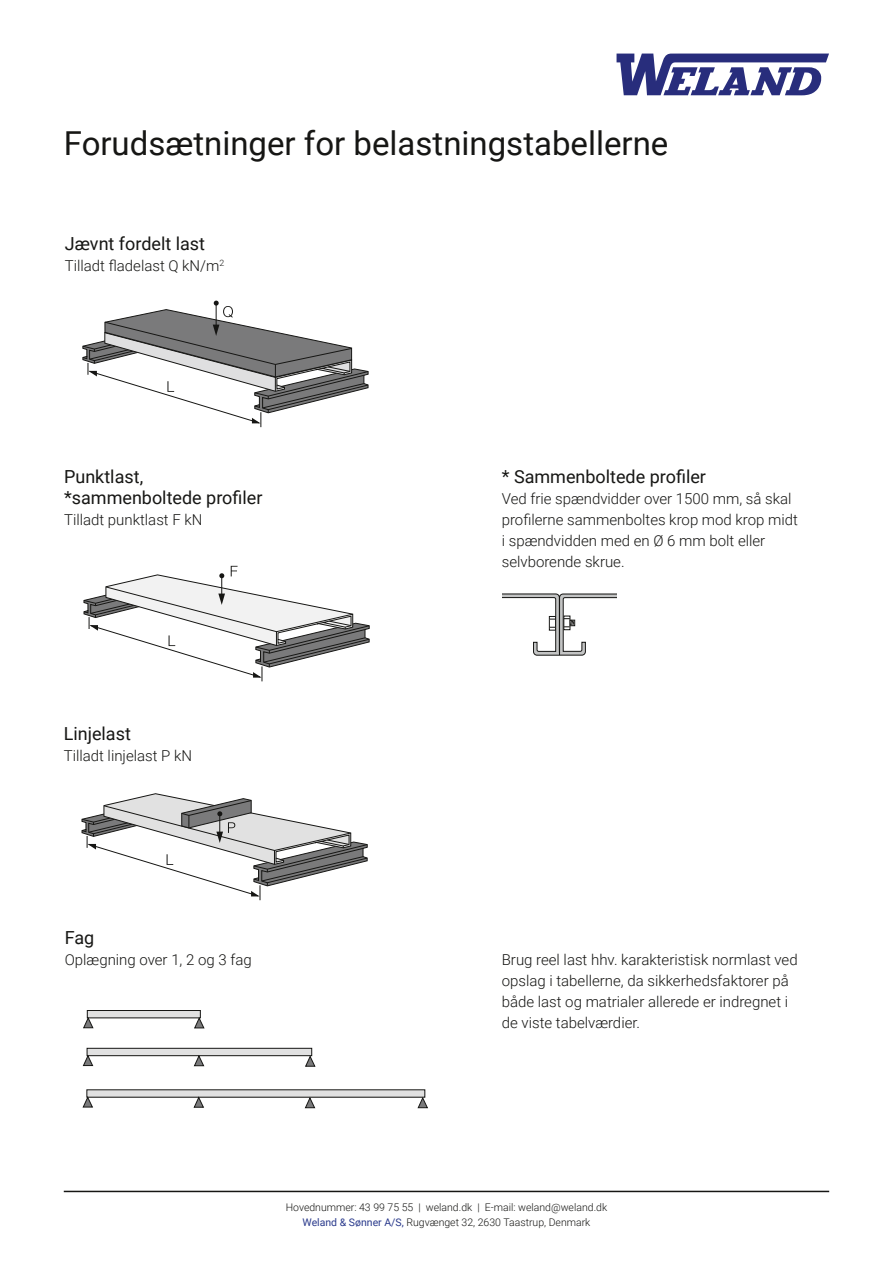
<style>
.page{position:relative;width:893px;height:1263px;background:#fff}
.page>*{position:absolute;margin:0;border:0;box-sizing:border-box;transform-origin:0 0}
.t1{font:33px "Roboto";color:#161614}
.t2{font:18px/21px "Roboto";color:#161614}
.t3{font:300 15px/21px "Roboto";color:#161614}
.t4{font:300 10.5px/15px "Roboto";color:#161614;text-align:center}
.s1{font-weight:400;color:#2a3a8c}
</style>
<div class="page">
<div style="left:87px;top:1010px;width:113px;height:8px;background:#e1e1e1"></div>
<div style="left:87px;top:1010px;width:114px;height:8px;border:1px solid #161614"></div>
<svg style="left:83px;top:1017px;width:10px;height:11px"></svg>
<svg style="left:194px;top:1017px;width:10px;height:11px"></svg>
<div style="left:87px;top:1048px;width:225px;height:8px;background:#e1e1e1"></div>
<div style="left:87px;top:1048px;width:225px;height:8px;border:1px solid #161614"></div>
<svg style="left:83px;top:1055px;width:10px;height:11px"></svg>
<svg style="left:194px;top:1055px;width:10px;height:11px"></svg>
<svg style="left:305px;top:1055px;width:10px;height:12px"></svg>
<div style="left:87px;top:1090px;width:338px;height:7px;background:#e1e1e1"></div>
<svg style="left:83px;top:1096px;width:10px;height:11px"></svg>
<svg style="left:194px;top:1096px;width:10px;height:12px"></svg>
<svg style="left:305px;top:1097px;width:10px;height:11px"></svg>
<svg style="left:418px;top:1097px;width:10px;height:11px"></svg>
<svg style="left:81px;top:793px;width:287px;height:107px"></svg>
<svg style="left:83px;top:566px;width:287px;height:115px"></svg>
<svg style="left:82px;top:301px;width:287px;height:126px"></svg>
<svg style="left:502px;top:593px;width:114px;height:63px"></svg>
<svg style="left:616px;top:54px;width:213px;height:41px"></svg>
<hr style="left:64px;top:1191px;width:765px;height:1px;background:#161614">
<h1 class="t1" style="left:64px;top:120px;width:606px">Forudsætninger for belastningstabellerne</h1>
<p class="t2" style="left:65px;top:232px;width:142px">Jævnt fordelt last</p>
<p class="t3" style="left:65px;top:254px;width:161px">Tilladt fladelast Q kN/m<sup>2</sup></p>
<p class="t2" style="left:64px;top:466px;width:200px">Punktlast, *sammenboltede profiler</p>
<p class="t3" style="left:64px;top:509px;width:140px">Tilladt punktlast F kN</p>
<p class="t2" style="left:64px;top:722px;width:69px">Linjelast</p>
<p class="t3" style="left:64px;top:744px;width:130px">Tilladt linjelast P kN</p>
<p class="t2" style="left:65px;top:926px;width:31px">Fag</p>
<p class="t3" style="left:65px;top:949px;width:188px">Oplægning over 1, 2 og 3 fag</p>
<p class="t2" style="left:502px;top:466px;width:206px">* Sammenboltede profiler</p>
<p class="t3" style="left:502px;top:488px;width:298px">Ved frie spændvidder over 1500 mm, så skal profilerne sammenboltes krop mod krop midt i spændvidden med en Ø 6 mm bolt eller selvborende skrue.</p>
<p class="t3" style="left:502px;top:949px;width:297px">Brug reel last hhv. karakteristisk normlast ved opslag i tabellerne, da sikkerhedsfaktorer på både last og matrialer allerede er indregnet i de viste tabelværdier.</p>
<p class="t4" style="left:286px;top:1199px;width:323px">Hovednummer: 43 99 75 55 | weland.dk | E-mail: weland@weland.dk<br><span class="s1">Weland &amp; Sønner A/S,</span> Rugvænget 32, 2630 Taastrup, Denmark</p>
</div>
